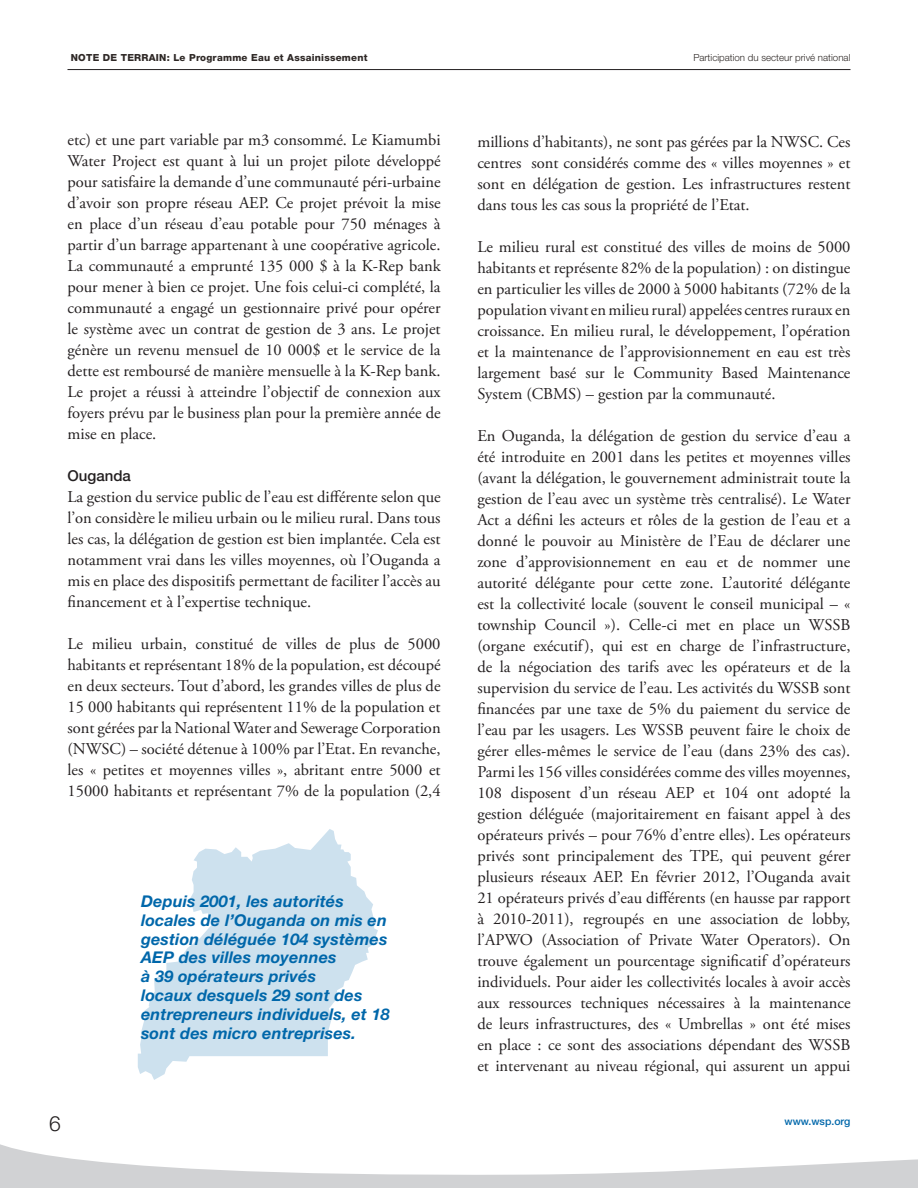
<style>
.page{position:relative;width:918px;height:1188px;background:#fff}
.page>*{position:absolute;margin:0;border:0;box-sizing:border-box;transform-origin:0 0}
.t1{font:300 21px "Helvetica Neue LT Std";color:#231f20}
.t2{font:16.5px/21px "Adobe Garamond Pro";color:#231f20;text-align:justify}
.t3{font:italic 700 16.2px/18.9px "Helvetica Neue LT Std";letter-spacing:.01em;color:#0067aa}
.t4{font:500 15px "Helvetica Neue LT Std";color:#231f20}
.t5{font:500 10.5px "Helvetica Neue LT Std";color:#0067aa}
.t6{font:800 9.75px "Helvetica Neue LT Std";letter-spacing:.025em;color:#2e2826}
.t7{font:300 9.75px "Helvetica Neue LT Std";color:#2e2826}
</style>
<div class="page">
<hr style="left:68px;top:69px;width:782px;height:1px;background:#231f20">
<svg style="left:0;top:1144px;width:918px;height:44px"></svg>
<svg style="left:138px;top:829px;width:240px;height:251px;fill:#cde1ee"></svg>
<p class="t6" style="left:71px;top:52px;width:298px">Note de Terrain: Le Programme Eau et Assainissement</p>
<p class="t7" style="left:693px;top:52px;width:159px">Participation du secteur privé national</p>
<p class="t2" style="left:68px;top:130px;width:375px">etc) et une part variable par m3 consommé. Le Kiamumbi Water Project est quant à lui un projet pilote développé pour satisfaire la demande d’une communauté péri-urbaine d’avoir son propre réseau AEP. Ce projet prévoit la mise en place d’un réseau d’eau potable pour 750 ménages à partir d’un barrage appartenant à une coopérative agricole.<br>La communauté a emprunté 135 000 $ à la K-Rep bank pour mener à bien ce projet. Une fois celui-ci complété, la communauté a engagé un gestionnaire privé pour opérer le système avec un contrat de gestion de 3 ans. Le projet génère un revenu mensuel de 10 000$ et le service de la dette est remboursé de manière mensuelle à la K-Rep bank.<br>Le projet a réussi à atteindre l’objectif de connexion aux foyers prévu par le business plan pour la première année de mise en place.</p>
<p class="t4" style="left:68px;top:467px;width:65px">Ouganda</p>
<p class="t2" style="left:68px;top:487px;width:375px">La gestion du service public de l’eau est différente selon que l’on considère le milieu urbain ou le milieu rural. Dans tous les cas, la délégation de gestion est bien implantée. Cela est notamment vrai dans les villes moyennes, où l’Ouganda a mis en place des dispositifs permettant de faciliter l’accès au financement et à l’expertise technique.</p>
<p class="t2" style="left:68px;top:634px;width:375px">Le milieu urbain, constitué de villes de plus de 5000 habitants et représentant 18% de la population, est découpé en deux secteurs. Tout d’abord, les grandes villes de plus de 15 000 habitants qui représentent 11% de la population et sont gérées par la National Water and Sewerage Corporation (NWSC) – société détenue à 100% par l’Etat. En revanche, les « petites et moyennes villes », abritant entre 5000 et 15000 habitants et représentant 7% de la population (2,4</p>
<p class="t3" style="left:141px;top:891px;width:250px">Depuis 2001, les autorités locales de l’Ouganda on mis en gestion déléguée 104 systèmes<br>AEP des villes moyennes<br>à 39 opérateurs privés<br>locaux desquels 29 sont des entrepreneurs individuels, et 18 sont des micro entreprises.</p>
<p class="t2" style="left:477px;top:132px;width:375px">millions d’habitants), ne sont pas gérées par la NWSC. Ces centres sont considérés comme des « villes moyennes » et sont en délégation de gestion. Les infrastructures restent dans tous les cas sous la propriété de l’Etat.</p>
<p class="t2" style="left:477px;top:237px;width:375px">Le milieu rural est constitué des villes de moins de 5000 habitants et représente 82% de la population) : on distingue en particulier les villes de 2000 à 5000 habitants (72% de la population vivant en milieu rural) appelées centres ruraux en croissance. En milieu rural, le développement, l’opération et la maintenance de l’approvisionnement en eau est très largement basé sur le Community Based Maintenance System (CBMS) – gestion par la communauté.</p>
<p class="t2" style="left:477px;top:426px;width:375px">En Ouganda, la délégation de gestion du service d’eau a été introduite en 2001 dans les petites et moyennes villes (avant la délégation, le gouvernement administrait toute la gestion de l’eau avec un système très centralisé). Le Water Act a défini les acteurs et rôles de la gestion de l’eau et a donné le pouvoir au Ministère de l’Eau de déclarer une zone d’approvisionnement en eau et de nommer une autorité délégante pour cette zone. L’autorité délégante est la collectivité locale (souvent le conseil municipal – « township Council »). Celle-ci met en place un WSSB (organe exécutif), qui est en charge de l’infrastructure, de la négociation des tarifs avec les opérateurs et de la supervision du service de l’eau. Les activités du WSSB sont financées par une taxe de 5% du paiement du service de l’eau par les usagers. Les WSSB peuvent faire le choix de gérer elles-mêmes le service de l’eau (dans 23% des cas).<br>Parmi les 156 villes considérées comme des villes moyennes, 108 disposent d’un réseau AEP et 104 ont adopté la gestion déléguée (majoritairement en faisant appel à des opérateurs privés – pour 76% d’entre elles). Les opérateurs privés sont principalement des TPE, qui peuvent gérer plusieurs réseaux AEP. En février 2012, l’Ouganda avait 21 opérateurs privés d’eau différents (en hausse par rapport à 2010-2011), regroupés en une association de lobby, l’APWO (Association of Private Water Operators). On trouve également un pourcentage significatif d’opérateurs individuels. Pour aider les collectivités locales à avoir accès aux ressources techniques nécessaires à la maintenance de leurs infrastructures, des « Umbrellas » ont été mises en place : ce sont des associations dépendant des WSSB et intervenant au niveau régional, qui assurent un appui</p>
<p class="t1" style="left:49px;top:1111px;width:13px">6</p>
<p class="t5" style="left:785px;top:1115px;width:67px">www.wsp.org</p>
</div>
